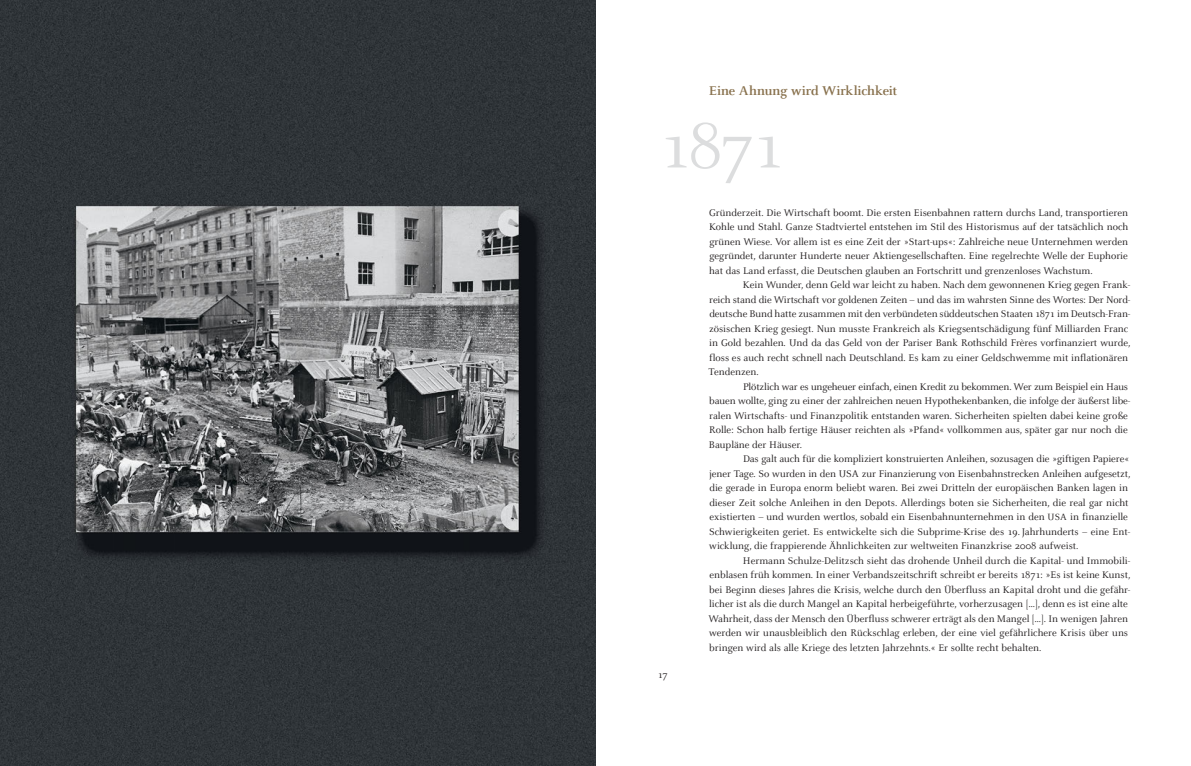
<style>
.page{position:relative;width:1191px;height:766px;background:#fff}
.page>*{position:absolute;margin:0;border:0;box-sizing:border-box;transform-origin:0 0}
.t1{font:70px "Celeste";color:#dcddde}
.t2{font:700 14px "Celeste";letter-spacing:-.01em;color:#88714d}
.t3{font:10.6px/14.5px "Celeste";color:#231f20}
.s1{font-size:10px}
</style>
<div class="page">
<img style="left:0;top:0;width:595px;height:765px">
<h2 class="t2" style="left:709px;top:84px;width:190px">Eine Ahnung wird Wirklichkeit</h2>
<h1 class="t1" style="left:658px;top:110px;width:130px">1871</h1>
<p class="t3" style="left:658px;top:667px;width:11px">17</p>
<p class="t3" style="left:709px;top:205px;width:421px;text-align:justify">Gründerzeit. Die Wirtschaft boomt. Die ersten Eisenbahnen rattern durchs Land, transportieren Kohle und Stahl. Ganze Stadtviertel entstehen im Stil des Historismus auf der tatsächlich noch grünen Wiese. Vor allem ist es eine Zeit der »Start-ups«: Zahlreiche neue Unternehmen werden gegründet, darunter Hunderte neuer Aktiengesellschaften. Eine regelrechte Welle der Euphorie hat das Land erfasst, die Deutschen glauben an Fortschritt und grenzenloses Wachstum.</p>
<p class="t3" style="left:708px;top:278px;width:423px;text-indent:34px">Kein Wunder, denn Geld war leicht zu haben. Nach dem gewonnenen Krieg gegen Frank&shy;reich stand die Wirtschaft vor goldenen Zeiten – und das im wahrsten Sinne des Wortes: Der Nord&shy;deutsche Bund hatte zusammen mit den verbündeten süddeutschen Staaten 1871 im Deutsch-Fran&shy;zösischen Krieg gesiegt. Nun musste Frankreich als Kriegsentschädigung fünf Milliarden Franc in Gold bezahlen. Und da das Geld von der Pariser Bank Rothschild Frères vorfinanziert wurde, floss es auch recht schnell nach Deutschland. Es kam zu einer Geldschwemme mit inflationären Tendenzen.</p>
<p class="t3" style="left:709px;top:379px;width:423px;text-indent:34px">Plötzlich war es ungeheuer einfach, einen Kredit zu bekommen. Wer zum Beispiel ein Haus bauen wollte, ging zu einer der zahlreichen neuen Hypothekenbanken, die infolge der äußerst libe&shy;ralen Wirtschafts- und Finanzpolitik entstanden waren. Sicherheiten spielten dabei keine große Rolle: Schon halb fertige Häuser reichten als »Pfand« vollkommen aus, später gar nur noch die Baupläne der Häuser.</p>
<p class="t3" style="left:709px;top:452px;width:423px;text-indent:34px">Das galt auch für die kompliziert konstruierten Anleihen, sozusagen die »giftigen Papiere« jener Tage. So wurden in den USA zur Finanzierung von Eisenbahnstrecken Anleihen aufgesetzt, die gerade in Europa enorm beliebt waren. Bei zwei Dritteln der europäischen Banken lagen in dieser Zeit solche Anleihen in den Depots. Allerdings boten sie Sicherheiten, die real gar nicht existierten – und wurden wertlos, sobald ein Eisenbahnunternehmen in den <span class="s1">USA</span> in finanzielle Schwierigkeiten geriet. Es entwickelte sich die Subprime-Krise des 19. Jahrhunderts – eine Ent&shy;wicklung, die frappierende Ähnlichkeiten zur weltweiten Finanzkrise 2008 aufweist.</p>
<p class="t3" style="left:708px;top:553px;width:423px;text-indent:34px">Hermann Schulze-Delitzsch sieht das drohende Unheil durch die Kapital- und Immobili&shy;enblasen früh kommen. In einer Verbandszeitschrift schreibt er bereits 1871: »Es ist keine Kunst, bei Beginn dieses Jahres die Krisis, welche durch den Überfluss an Kapital droht und die gefähr&shy;licher ist als die durch Mangel an Kapital herbeigeführte, vorherzusagen […], denn es ist eine alte Wahrheit, dass der Mensch den Überfluss schwerer erträgt als den Mangel […]. In wenigen Jahren werden wir unausbleiblich den Rückschlag erleben, der eine viel gefährlichere Krisis über uns bringen wird als alle Kriege des letzten Jahrzehnts.« Er sollte recht behalten.</p>
</div>
